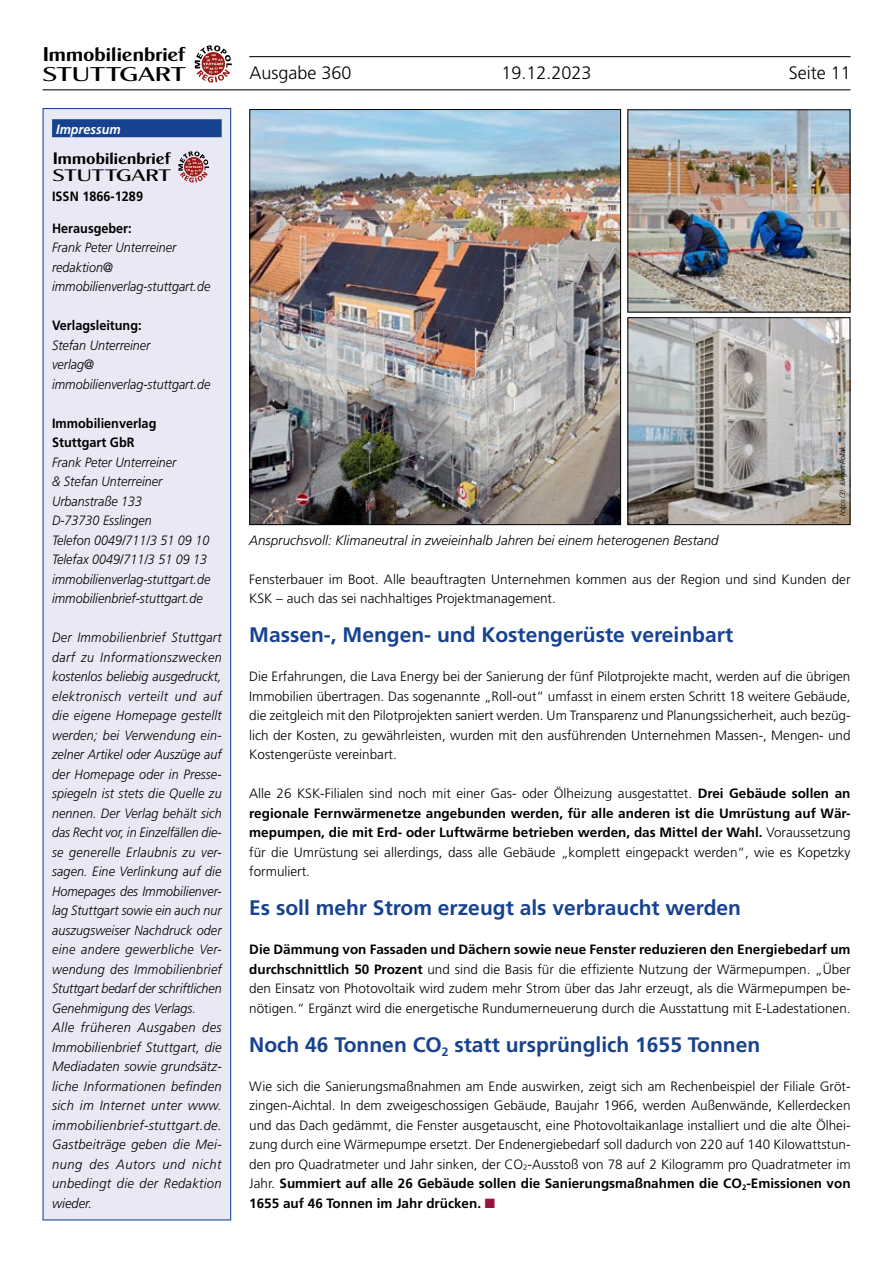
<style>
.page{position:relative;width:893px;height:1263px;background:#fff}
.page>*{position:absolute;margin:0;border:0;box-sizing:border-box;transform-origin:0 0}
.t1{font:700 21px "Frutiger";color:#17428f}
.t2{font:19.95px "Cg Globe Gothic Bd";letter-spacing:-.02em;color:#000;scale:1.07 1}
.t3{font:19.95px "Cg Globe Gothic Dm";letter-spacing:-.02em;color:#000;scale:1.44 1}
.t4{font:300 18px "Frutiger";color:#000}
.t5{font:16.8px "Cg Globe Gothic Bd";letter-spacing:-.02em;color:#000;scale:1.05 1}
.t6{font:16.8px "Cg Globe Gothic Dm";letter-spacing:-.02em;color:#000;scale:1.42 1}
.t7{font:300 13.5px/19.5px "Frutiger";color:#000;text-align:justify}
.t8{font:italic 300 13.5px/19.5px "Frutiger";color:#000;scale:.93 1}
.t9{font:italic 300 13.5px "Frutiger";color:#000}
.t10{font:700 13.5px/19.5px "Frutiger";color:#000;scale:.94 1}
.t11{font:italic 700 13.5px "Frutiger";color:#fff;scale:.93 1}
.t12{font:italic 300 7.5px "Frutiger";color:#000;scale:.94 1}
.s1{font-weight:700}
.s2{color:#97123e}
</style>
<div class="page">
<img style="left:629px;top:111px;width:219px;height:200px">
<img style="left:629px;top:319px;width:219px;height:204px">
<div style="left:627px;top:317px;width:223px;height:208px;border:1px solid #000"></div>
<hr style="left:43px;top:89px;width:807px;height:1px;background:#000">
<svg style="left:195px;top:45px;width:37px;height:38px"></svg>
<hr style="left:249px;top:56px;width:602px;height:1px;background:#000">
<div style="left:43px;top:109px;width:188px;height:1111px;background:#e9e9f5"></div>
<div style="left:52px;top:119px;width:170px;height:18px;background:#17428f"></div>
<div style="left:43px;top:108px;width:188px;height:1112px;border:1px solid #17428f"></div>
<svg style="left:178px;top:151px;width:31px;height:32px"></svg>
<img style="left:251px;top:111px;width:368px;height:412px">
<div style="left:249px;top:109px;width:372px;height:416px;border:1px solid #000"></div>
<h2 class="t2" style="left:43px;top:42px;width:135px">Immobilienbrief</h2>
<h2 class="t3" style="left:43px;top:62px;width:101px">STUTTGART</h2>
<h3 class="t4" style="left:249px;top:63px;width:104px">Ausgabe 360</h3>
<h3 class="t4" style="left:501px;top:63px;width:92px">19.12.2023</h3>
<h3 class="t4" style="left:789px;top:63px;width:64px">Seite 11</h3>
<p class="t11" style="left:56px;top:121px;width:70px">Impressum</p>
<p class="t5" style="left:53px;top:148px;width:114px">Immobilienbrief</p>
<p class="t6" style="left:53px;top:165px;width:85px">STUTTGART</p>
<p class="t10" style="left:52px;top:186px;width:98px">ISSN 1866-1289</p>
<p class="t10" style="left:52px;top:218px;width:86px">Herausgeber:</p>
<p class="t8" style="left:52px;top:238px;width:172px">Frank Peter Unterreiner redaktion@ immobilienverlag-stuttgart.de</p>
<p class="t10" style="left:52px;top:315px;width:97px">Verlagsleitung:</p>
<p class="t8" style="left:52px;top:335px;width:172px">Stefan Unterreiner<br>verlag@ immobilienverlag-stuttgart.de</p>
<p class="t10" style="left:52px;top:413px;width:113px">Immobilienverlag<br>Stuttgart GbR</p>
<p class="t8" style="left:52px;top:452px;width:172px">Frank Peter Unterreiner<br>&amp; Stefan Unterreiner<br>Urbanstraße 133<br>D-73730 Esslingen<br>Telefon 0049/711/3 51 09 10<br>Telefax 0049/711/3 51 09 13 immobilienverlag-stuttgart.de immobilienbrief-stuttgart.de</p>
<p class="t8" style="left:52px;top:628px;width:184px">Der Immobilienbrief Stuttgart darf zu Informationszwecken kostenlos beliebig ausgedruckt, elektronisch verteilt und auf die eigene Homepage gestellt werden; bei Verwendung ein&shy;zelner Artikel oder Auszüge auf der Homepage oder in Presse&shy;spiegeln ist stets die Quelle zu nennen. Der Verlag behält sich das Recht vor, in Einzelfällen die&shy;se generelle Erlaubnis zu ver&shy;sagen. Eine Verlinkung auf die<br>Homepages des Immobilienver&shy;lag Stuttgart sowie ein auch nur auszugsweiser Nachdruck oder eine andere gewerbliche Ver&shy;wendung des Immobilienbrief<br>Stuttgart bedarf der schriftlichen<br>Genehmigung des Verlags.<br>Alle früheren Ausgaben des<br>Immobilienbrief Stuttgart, die<br>Mediadaten sowie grundsätz&shy;liche Informationen befinden sich im Internet unter www. immobilienbrief-stuttgart.de.<br>Gastbeiträge geben die Mei&shy;nung des Autors und nicht unbedingt die der Redaktion wieder.</p>
<p class="t9" style="left:249px;top:532px;width:471px">Anspruchsvoll: Klimaneutral in zweieinhalb Jahren bei einem heterogenen Bestand</p>
<p class="t12" style="left:838px;top:516px;width:75px;rotate:-90deg">Fotos (3): Jürgen Pollak</p>
<p class="t7" style="left:249px;top:569px;width:603px">Fensterbauer im Boot. Alle beauftragten Unternehmen kommen aus der Region und sind Kunden der<br>KSK – auch das sei nachhaltiges Projektmanagement.</p>
<h1 class="t1" style="left:249px;top:622px;width:485px">Massen-, Mengen- und Kostengerüste vereinbart</h1>
<p class="t7" style="left:249px;top:667px;width:603px">Die Erfahrungen, die Lava Energy bei der Sanierung der fünf Pilotprojekte macht, werden auf die übrigen Immobilien übertragen. Das sogenannte „Roll-out“ umfasst in einem ersten Schritt 18 weitere Gebäude, die zeitgleich mit den Pilotprojekten saniert werden. Um Transparenz und Planungssicherheit, auch bezüg&shy;lich der Kosten, zu gewährleisten, wurden mit den ausführenden Unternehmen Massen-, Mengen- und Kostengerüste vereinbart.</p>
<p class="t7" style="left:249px;top:784px;width:603px">Alle 26 KSK-Filialen sind noch mit einer Gas- oder Ölheizung ausgestattet. <span class="s1">Drei Gebäude sollen an regionale Fernwärmenetze angebunden werden, für alle anderen ist die Umrüstung auf Wär&shy;mepumpen, die mit Erd- oder Luftwärme betrieben werden, das Mittel der Wahl.</span> Voraussetzung für die Umrüstung sei allerdings, dass alle Gebäude „komplett eingepackt werden“, wie es Kopetzky formuliert.</p>
<h1 class="t1" style="left:249px;top:895px;width:493px">Es soll mehr Strom erzeugt als verbraucht werden</h1>
<p class="t7" style="left:249px;top:940px;width:603px"><span class="s1">Die Dämmung von Fassaden und Dächern sowie neue Fenster reduzieren den Energiebedarf um durchschnittlich 50 Prozent</span> und sind die Basis für die effiziente Nutzung der Wärmepumpen. „Über den Einsatz von Photovoltaik wird zudem mehr Strom über das Jahr erzeugt, als die Wärmepumpen be&shy;nötigen.“ Ergänzt wird die energetische Rundumerneuerung durch die Ausstattung mit E-Ladestationen.</p>
<h1 class="t1" style="left:249px;top:1032px;width:512px">Noch 46 Tonnen CO<sub>2</sub> statt ursprünglich 1655 Tonnen</h1>
<p class="t7" style="left:249px;top:1076px;width:603px">Wie sich die Sanierungsmaßnahmen am Ende auswirken, zeigt sich am Rechenbeispiel der Filiale Gröt&shy;zingen-Aichtal. In dem zweigeschossigen Gebäude, Baujahr 1966, werden Außenwände, Kellerdecken und das Dach gedämmt, die Fenster ausgetauscht, eine Photovoltaikanlage installiert und die alte Ölhei&shy;zung durch eine Wärmepumpe ersetzt. Der Endenergiebedarf soll dadurch von 220 auf 140 Kilowattstun&shy;den pro Quadratmeter und Jahr sinken, der CO<sub>2</sub>-Ausstoß von 78 auf 2 Kilogramm pro Quadratmeter im Jahr. <span class="s1">Summiert auf alle 26 Gebäude sollen die Sanierungsmaßnahmen die CO</span><sub>2</sub><span class="s1">-Emissionen von 1655 auf 46 Tonnen im Jahr drücken.</span> <span class="s2">■</span></p>
</div>
